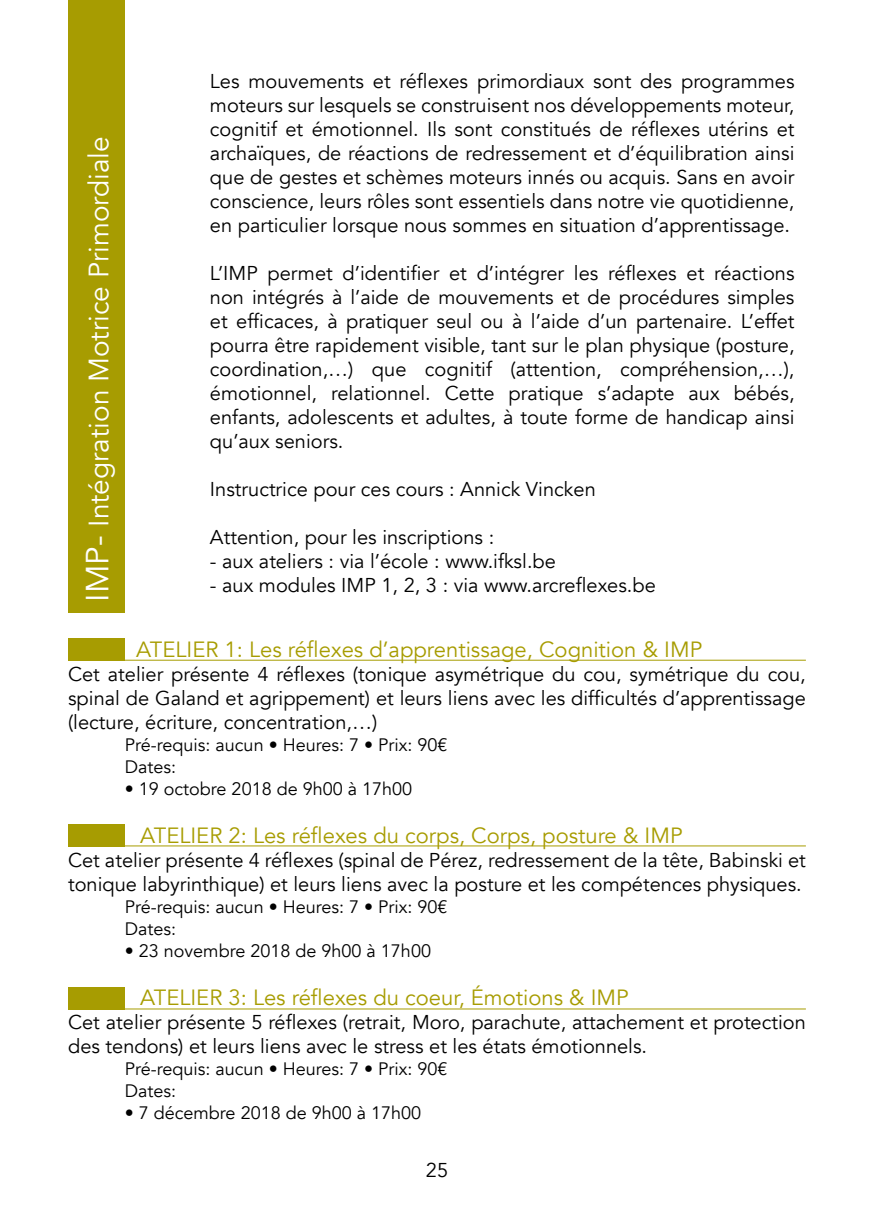
<style>
.page{position:relative;width:874px;height:1225px;background:#fff}
.page>*{position:absolute;margin:0;border:0;box-sizing:border-box;transform-origin:0 0}
.t1{font:28px "Avenir";color:#fff}
.t2{font:22px "Avenir";color:#a79c01}
.t3{font:20px/24px "Avenir";color:#000;text-align:justify}
.t4{font:18px/22px "Avenir";color:#000}
.s1{font-size:32px}
</style>
<div class="page">
<div style="left:68px;top:0;width:57px;height:612px;background:#a79c01"></div>
<div style="left:68px;top:638px;width:57px;height:22px;background:#a79c01"></div>
<hr style="left:125px;top:659px;width:680px;height:1px;background:#a79c01">
<div style="left:68px;top:823px;width:57px;height:23px;background:#a79c01"></div>
<hr style="left:125px;top:845px;width:680px;height:1px;background:#a79c01">
<div style="left:68px;top:986px;width:57px;height:23px;background:#a79c01"></div>
<hr style="left:125px;top:1008px;width:680px;height:1px;background:#a79c01">
<h1 class="t1" style="left:82px;top:602px;width:467px;rotate:-90deg"><span class="s1">IMP-</span> Intégration Motrice Primordiale</h1>
<p class="t3" style="left:210px;top:70px;width:585px">Les mouvements et réflexes primordiaux sont des programmes moteurs sur lesquels se construisent nos développements moteur, cognitif et émotionnel. Ils sont constitués de réflexes utérins et archaïques, de réactions de redressement et d’équilibration ainsi que de gestes et schèmes moteurs innés ou acquis. Sans en avoir conscience, leurs rôles sont essentiels dans notre vie quotidienne, en particulier lorsque nous sommes en situation d’apprentissage.</p>
<p class="t3" style="left:210px;top:262px;width:585px">L’IMP permet d’identifier et d’intégrer les réflexes et réactions non intégrés à l’aide de mouvements et de procédures simples et efficaces, à pratiquer seul ou à l’aide d’un partenaire. L’effet pourra être rapidement visible, tant sur le plan physique (posture, coordination,…) que cognitif (attention, compréhension,…), émotionnel, relationnel. Cette pratique s’adapte aux bébés, enfants, adolescents et adultes, à toute forme de handicap ainsi qu’aux seniors.</p>
<p class="t3" style="left:210px;top:478px;width:387px">Instructrice pour ces cours : Annick Vincken</p>
<p class="t3" style="left:210px;top:526px;width:285px">Attention, pour les inscriptions :</p>
<p class="t3" style="left:210px;top:550px;width:347px">- aux ateliers : via l’école : www.ifksl.be</p>
<p class="t3" style="left:210px;top:574px;width:447px">- aux modules IMP 1, 2, 3 : via www.arcreflexes.be</p>
<p class="t2" style="left:136px;top:636px;width:567px">ATELIER 1: Les réflexes d’apprentissage, Cognition &amp; IMP</p>
<p class="t3" style="left:68px;top:662px;width:739px">Cet atelier présente 4 réflexes (tonique asymétrique du cou, symétrique du cou, spinal de Galand et agrippement) et leurs liens avec les difficultés d’apprentissage (lecture, écriture, concentration,…)</p>
<p class="t4" style="left:125px;top:733px;width:324px">Pré-requis: aucun • Heures: 7 • Prix: 90€<br>Dates:</p>
<p class="t4" style="left:125px;top:777px;width:289px">• 19 octobre 2018 de 9h00 à 17h00</p>
<p class="t2" style="left:140px;top:822px;width:543px">ATELIER 2: Les réflexes du corps, Corps, posture &amp; IMP</p>
<p class="t3" style="left:68px;top:848px;width:739px">Cet atelier présente 4 réflexes (spinal de Pérez, redressement de la tête, Babinski et tonique labyrinthique) et leurs liens avec la posture et les compétences physiques.</p>
<p class="t4" style="left:125px;top:895px;width:324px">Pré-requis: aucun • Heures: 7 • Prix: 90€<br>Dates:</p>
<p class="t4" style="left:125px;top:939px;width:307px">• 23 novembre 2018 de 9h00 à 17h00</p>
<p class="t2" style="left:140px;top:984px;width:490px">ATELIER 3: Les réflexes du coeur, Émotions &amp; IMP</p>
<p class="t3" style="left:68px;top:1010px;width:739px">Cet atelier présente 5 réflexes (retrait, Moro, parachute, attachement et protection des tendons) et leurs liens avec le stress et les états émotionnels.</p>
<p class="t4" style="left:125px;top:1057px;width:324px">Pré-requis: aucun • Heures: 7 • Prix: 90€<br>Dates:</p>
<p class="t4" style="left:125px;top:1101px;width:298px">• 7 décembre 2018 de 9h00 à 17h00</p>
<p class="t3" style="left:425px;top:1158px;width:24px">25</p>
</div>
